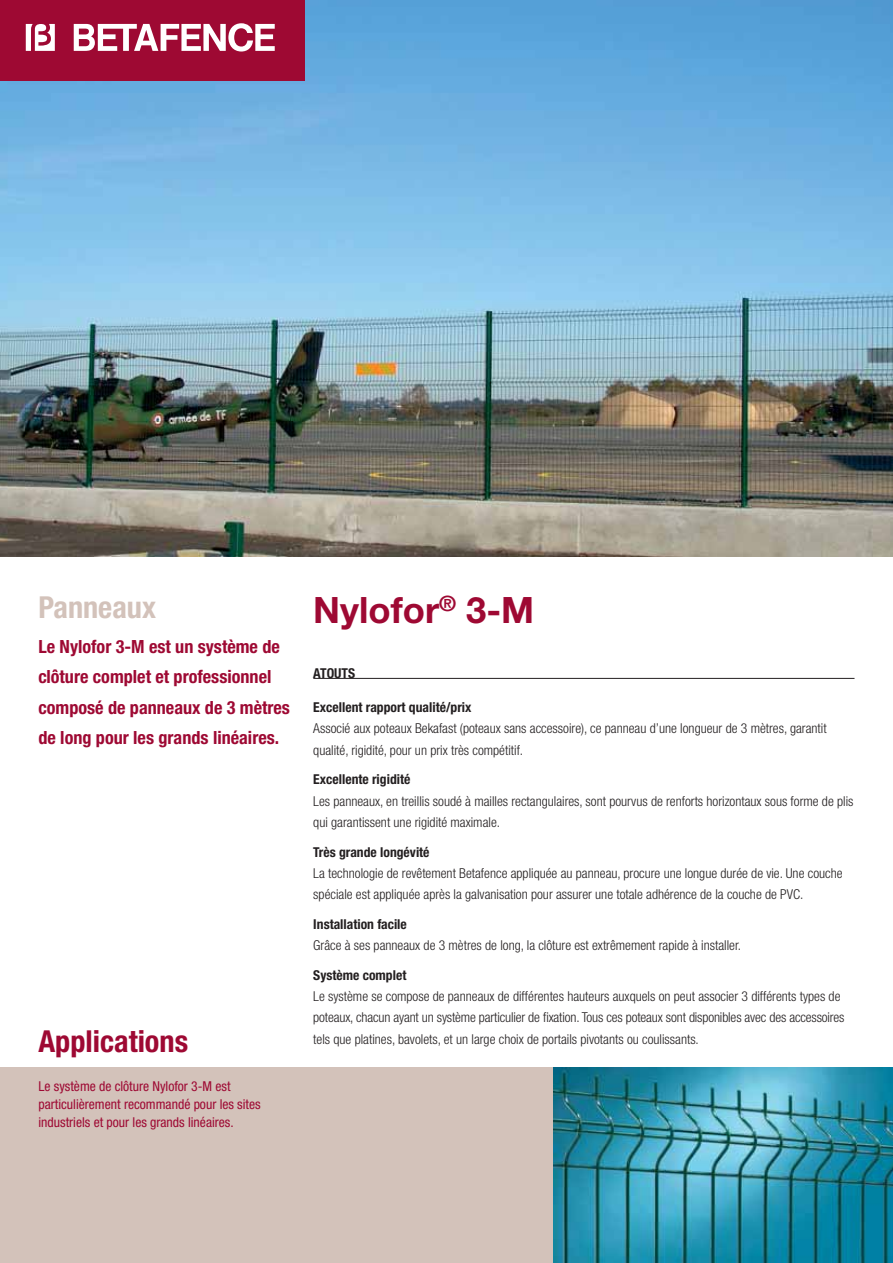
<style>
.page{position:relative;width:893px;height:1263px;background:#fff}
.page>*{position:absolute;margin:0;border:0;box-sizing:border-box;transform-origin:0 0}
.t1{font:700 36.3px "Helvetica Neue";color:#9e0933}
.t2{font:700 condensed 30.3px "Helvetica Neue";color:#9e0933}
.t3{font:700 condensed 30.3px "Helvetica Neue";color:#d3c2ba}
.t4{font:700 condensed 18.15px/30.3px "Helvetica Neue";color:#9e0933}
.t5{font:300 condensed 13.65px/21.1px "Helvetica Neue";color:#231f20}
.t6{font:condensed 13.65px/18.1px "Helvetica Neue";color:#9e0933}
.t7{font:700 condensed 13.65px "Helvetica Neue";color:#231f20}
</style>
<div class="page">
<div style="left:0;top:1067px;width:893px;height:196px;background:#d3c2ba"></div>
<img style="left:0;top:0;width:893px;height:556px">
<div style="left:0;top:0;width:305px;height:81px;background:#9e0933"></div>
<svg style="left:74px;top:23px;width:201px;height:29px"></svg>
<svg style="left:26px;top:24px;width:29px;height:27px"></svg>
<img style="left:554px;top:1067px;width:339px;height:196px">
<hr style="left:313px;top:678px;width:541px;height:1px;background:#231f20">
<h2 class="t3" style="left:38px;top:597px;width:119px">Panneaux</h2>
<h3 class="t4" style="left:38px;top:633px;width:253px">Le Nylofor 3-M est un système de clôture complet et professionnel composé de panneaux de 3 mètres de long pour les grands linéaires.</h3>
<h2 class="t2" style="left:38px;top:1031px;width:151px">Applications</h2>
<p class="t6" style="left:38px;top:1078px;width:224px">Le système de clôture Nylofor 3-M est particulière ment recommandé pour les sites industriels et pour les grands linéaires.</p>
<h1 class="t1" style="left:313px;top:598px;width:222px">Nylofor<sup>®</sup> 3-M</h1>
<p class="t7" style="left:313px;top:668px;width:43px">ATOUTS</p>
<p class="t7" style="left:313px;top:703px;width:160px">Excellent rapport qualité/prix</p>
<p class="t5" style="left:313px;top:719px;width:515px">Associé aux poteaux Bekafast (poteaux sans accessoire), ce panneau d’une longueur de 3 mètres, garantit qualité, rigidité, pour un prix très compétitif.</p>
<p class="t7" style="left:313px;top:775px;width:99px">Excellente rigidité</p>
<p class="t5" style="left:313px;top:791px;width:542px">Les panneaux, en treillis soudé à mailles rectangulaires, sont pourvus de renforts horizontaux sous forme de plis qui garantissent une rigidité maximale.</p>
<p class="t7" style="left:313px;top:847px;width:118px">Très grande longévité</p>
<p class="t5" style="left:313px;top:864px;width:531px">La technologie de revêtement Betafence appliquée au panneau, procure une longue durée de vie. Une couche spéciale est appliquée après la galvanisation pour assurer une totale adhérence de la couche de PVC.</p>
<p class="t7" style="left:313px;top:919px;width:95px">Installation facile</p>
<p class="t5" style="left:313px;top:936px;width:429px">Grâce à ses panneaux de 3 mètres de long, la clôture est extrêmement rapide à installer.</p>
<p class="t7" style="left:313px;top:970px;width:95px">Système complet</p>
<p class="t5" style="left:313px;top:987px;width:533px">Le système se compose de panneaux de différentes hauteurs auxquels on peut associer 3 différents types de poteaux, chacun ayant un système particulier de fixation. Tous ces poteaux sont disponibles avec des accessoires tels que platines, bavolets, et un large choix de portails pivotants ou coulissants.</p>
</div>
